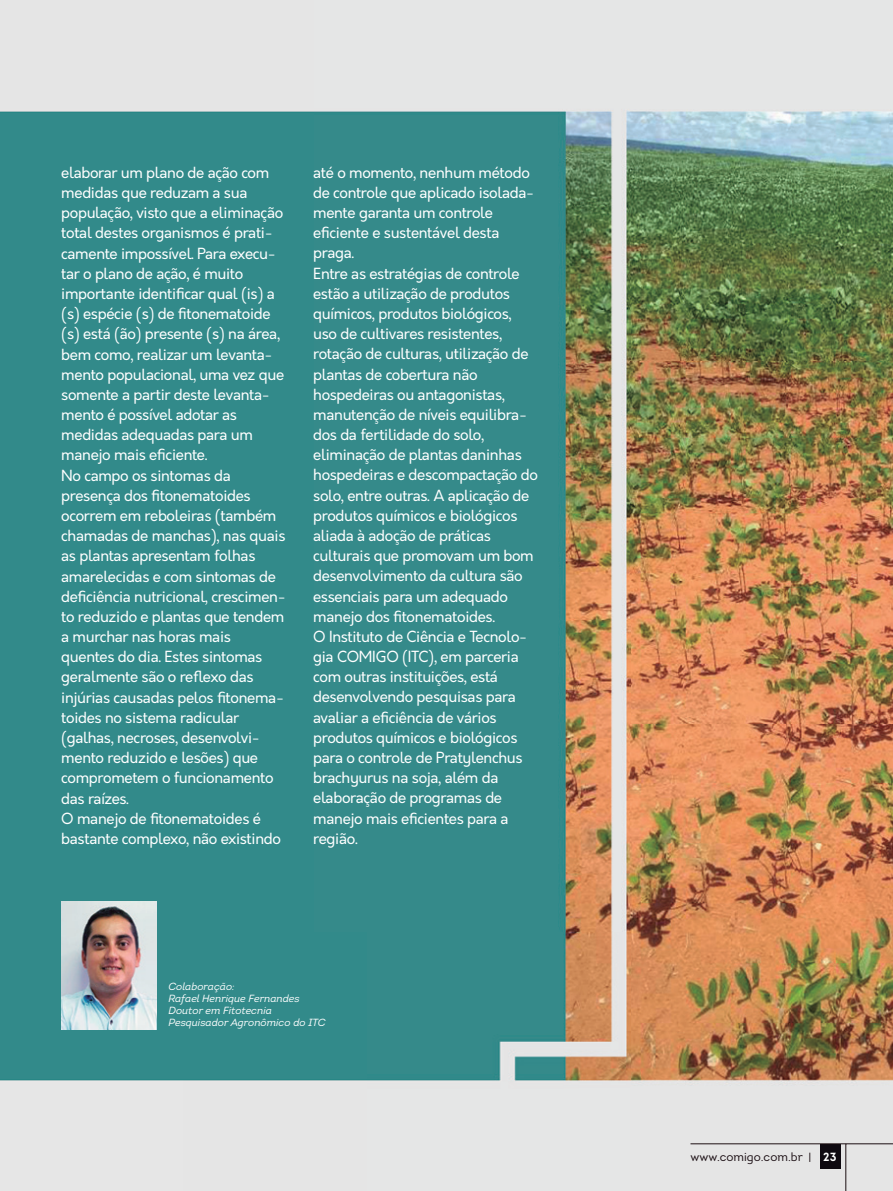
<style>
.page{position:relative;width:893px;height:1191px;background:#fff}
.page>*{position:absolute;margin:0;border:0;box-sizing:border-box;transform-origin:0 0}
.t1{font:15px/20.2px "Orkney";letter-spacing:-.02em;color:#fff}
.t2{font:11.85px "Intro";color:#1a0d12}
.t3{font:italic 10.35px/12px "Intro";color:#fff}
.s1{font-family:"Intro Bold Alt";color:#fff}
</style>
<div class="page">
<img style="left:0;top:0;width:893px;height:1191px">
<div style="left:820px;top:1143px;width:20px;height:25px;background:#0e0910"></div>
<svg style="left:845px;top:1143px;width:48px;height:48px;background:#dcdcdc"></svg>
<hr style="left:690px;top:1143px;width:156px;height:1px;background:#1c0e12">
<img style="left:61px;top:901px;width:96px;height:128px">
<p class="t1" style="left:61px;top:163px;width:226px">elaborar um plano de ação com medidas que reduzam a sua população, visto que a eliminação total destes organismos é prati&shy;camente impossível. Para execu&shy;tar o plano de ação, é muito importante identificar qual (is) a (s) espécie (s) de fitonematoide (s) está (ão) presente (s) na área, bem como, realizar um levanta&shy;mento populacional, uma vez que somente a partir deste levanta&shy;mento é possível adotar as medidas adequadas para um manejo mais eficiente.<br>No campo os sintomas da presença dos fitonematoides ocorrem em reboleiras (também chamadas de manchas), nas quais as plantas apresentam folhas amarelecidas e com sintomas de deficiência nutricional, crescimen&shy;to reduzido e plantas que tendem a murchar nas horas mais quentes do dia. Estes sintomas geralmente são o reflexo das injúrias causadas pelos fitonema&shy;toides no sistema radicular (galhas, necroses, desenvolvi&shy;mento reduzido e lesões) que comprometem o funcionamento das raízes.<br>O manejo de fitonematoides é bastante complexo, não existindo</p>
<p class="t1" style="left:313px;top:162px;width:226px">até o momento, nenhum método de controle que aplicado isolada&shy;mente garanta um controle eficiente e sustentável desta praga.<br>Entre as estratégias de controle estão a utilização de produtos químicos, produtos biológicos, uso de cultivares resistentes, rotação de culturas, utilização de plantas de cobertura não hospedeiras ou antagonistas, manutenção de níveis equilibra&shy;dos da fertilidade do solo, eliminação de plantas daninhas hospedeiras e descompactação do solo, entre outras. A aplicação de produtos químicos e biológicos aliada à adoção de práticas culturais que promovam um bom desenvolvimento da cultura são essenciais para um adequado manejo dos fitonematoides.<br>O Instituto de Ciência e Tecnolo&shy;gia COMIGO (ITC), em parceria com outras instituições, está desenvolvendo pesquisas para avaliar a eficiência de vários produtos químicos e biológicos para o controle de Pratylenchus brachyurus na soja, além da elaboração de programas de manejo mais eficientes para a região.</p>
<p class="t3" style="left:168px;top:980px;width:159px">Colaboração:<br>Rafael Henrique Fernandes<br>Doutor em Fitotecnia<br>Pesquisador Agronômico do ITC</p>
<p class="t2" style="left:690px;top:1149px;width:148px">www.comigo.com.br | <span class="s1">23</span></p>
</div>
